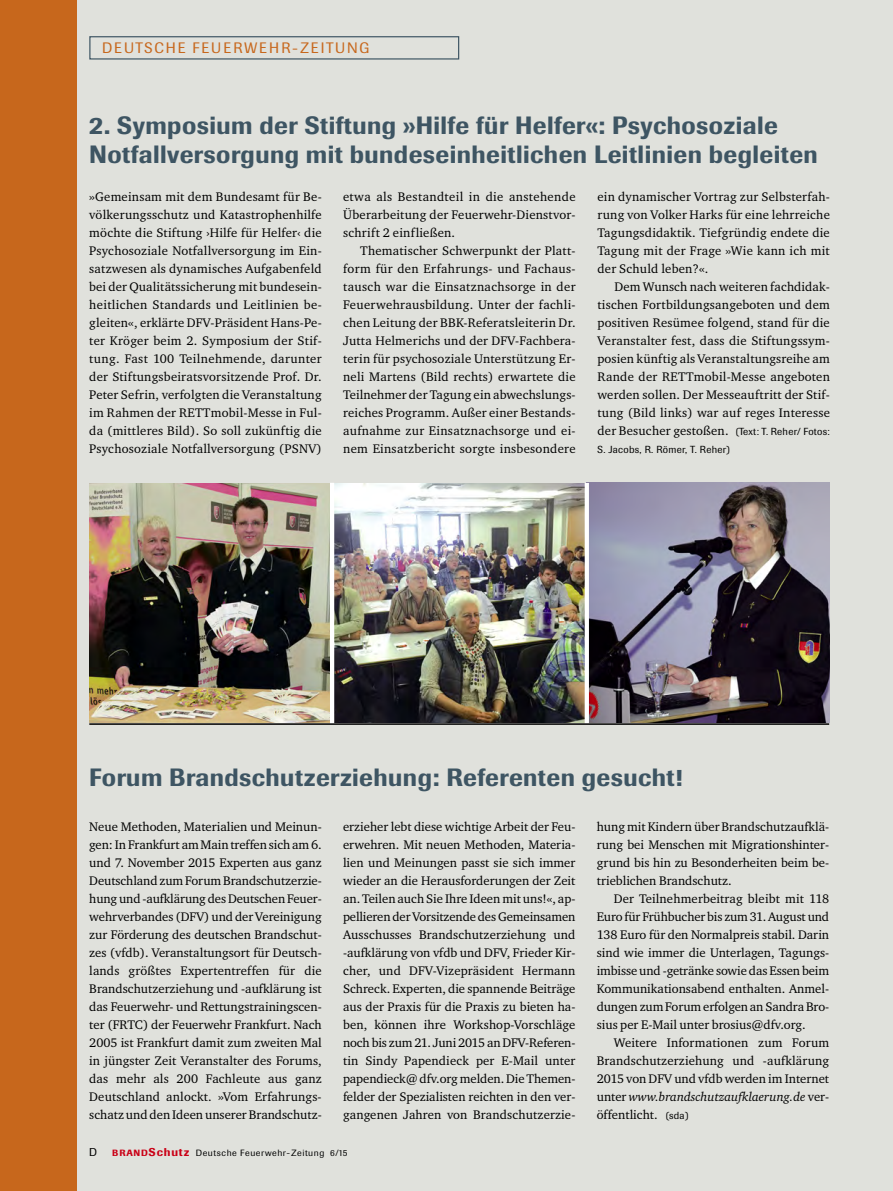
<style>
.page{position:relative;width:893px;height:1191px;background:#e0e1dc}
.page>*{position:absolute;margin:0;border:0;box-sizing:border-box;transform-origin:0 0}
.t1{font:500 24.75px/28.5px "Supersonic BSK";letter-spacing:.02em;color:#3e5563}
.t2{font:15px "Supersonic BSK";letter-spacing:.13em;color:#c7671c}
.t3{font:12.75px/18px "Charter ITC";letter-spacing:.01em;color:#000;text-align:justify}
.t4{font:11.25px "Supersonic BSK";color:#000}
.t5{font:10.2px "Supersonic BSK";letter-spacing:.025em;color:#000}
.t6{font:9px "Supersonic BSK";letter-spacing:.06em;color:#000}
.s1{font-family:"Supersonic BSK";font-size:10.2px}
.s2{font-style:italic}
.s3{font-weight:500;color:#ca0016}
.s4{font-weight:500;font-size:11.25px;color:#ca0016}
</style>
<div class="page">
<div style="left:89px;top:36px;width:370px;height:24px;border:1px solid #3e5563"></div>
<div style="left:0;top:0;width:77px;height:1191px;background:#c7671c"></div>
<img style="left:589px;top:483px;width:241px;height:240px">
<img style="left:334px;top:483px;width:251px;height:240px">
<img style="left:89px;top:483px;width:241px;height:240px">
<hr style="left:330px;top:483px;width:4px;height:241px;background:#fff">
<hr style="left:585px;top:483px;width:4px;height:241px;background:#fff">
<hr style="left:89px;top:723px;width:740px;height:2px;background:#000">
<p class="t2" style="left:102px;top:39px;width:269px">DEUTSCHE FEUERWEHR-ZEITUNG</p>
<h1 class="t1" style="left:89px;top:111px;width:730px">2. Symposium der Stiftung »Hilfe für Helfer«: Psychosoziale<br>Notfallversorgung mit bundeseinheitlichen Leitlinien begleiten</h1>
<p class="t3" style="left:89px;top:187px;width:234px">»Gemeinsam mit dem Bundesamt für Be&shy;völkerungsschutz und Katastrophenhilfe möchte die Stiftung ›Hilfe für Helfer‹ die Psychosoziale Notfallversorgung im Ein&shy;satzwesen als dynamisches Aufgabenfeld bei der Qualitätssicherung mit bundesein&shy;heitlichen Standards und Leitlinien be&shy;gleiten«, erklärte DFV-Präsident Hans-Pe&shy;ter Kröger beim 2. Symposium der Stif&shy;tung. Fast 100 Teilnehmende, darunter der Stiftungsbeiratsvorsitzende Prof. Dr.<br>Peter Sefrin, verfolgten die Veranstaltung im Rahmen der RETTmobil-Messe in Ful&shy;da (mittleres Bild). So soll zukünftig die Psychosoziale Notfallversorgung (PSNV)</p>
<p class="t3" style="left:343px;top:187px;width:234px">etwa als Bestandteil in die anstehende Überarbeitung der Feuerwehr-Dienstvor&shy;schrift 2 einfließen.</p>
<p class="t3" style="left:597px;top:187px;width:234px">ein dynamischer Vortrag zur Selbsterfah&shy;rung von Volker Harks für eine lehrreiche Tagungsdidaktik. Tiefgründig endete die Tagung mit der Frage »Wie kann ich mit der Schuld leben?«.</p>
<p class="t3" style="left:597px;top:277px;width:234px;text-indent:17px">Dem Wunsch nach weiteren fachdidak&shy;tischen Fortbildungsangeboten und dem positiven Resümee folgend, stand für die Veranstalter fest, dass die Stiftungssym&shy;posien künftig als Veranstaltungsreihe am Rande der RETTmobil-Messe angeboten werden sollen. Der Messeauftritt der Stif&shy;tung (Bild links) war auf reges Interesse der Besucher gestoßen. <span class="s1">(Text: T. Reher/ Fotos:</span></p>
<p class="t5" style="left:597px;top:443px;width:134px">S. Jacobs, R. Römer, T. Reher)</p>
<p class="t3" style="left:343px;top:241px;width:234px;text-indent:17px">Thematischer Schwerpunkt der Platt&shy;form für den Erfahrungs- und Fachaus&shy;tausch war die Einsatznachsorge in der Feuerwehrausbildung. Unter der fachli&shy;chen Leitung der BBK-Referatsleiterin Dr.<br>Jutta Helmerichs und der DFV-Fachbera&shy;terin für psychosoziale Unterstützung Er&shy;neli Martens (Bild rechts) erwartete die Teilnehmer der Tagung ein abwechslungs&shy;reiches Programm. Außer einer Bestands&shy;aufnahme zur Einsatznachsorge und ei&shy;nem Einsatzbericht sorgte insbesondere</p>
<h1 class="t1" style="left:89px;top:763px;width:595px">Forum Brandschutzerziehung: Referenten gesucht!</h1>
<p class="t3" style="left:597px;top:817px;width:234px">hung mit Kindern über Brandschutzaufklä&shy;rung bei Menschen mit Migrationshinter&shy;grund bis hin zu Besonderheiten beim be&shy;trieblichen Brandschutz.</p>
<p class="t3" style="left:597px;top:889px;width:234px;text-indent:17px">Der Teilnehmerbeitrag bleibt mit 118<br>Euro für Frühbucher bis zum 31. August und 138 Euro für den Normalpreis stabil. Darin sind wie immer die Unterlagen, Tagungs&shy;imbisse und -getränke sowie das Essen beim Kommunikationsabend enthalten. Anmel&shy;dungen zum Forum erfolgen an Sandra Bro&shy;sius per E-Mail unter brosius@dfv.org.</p>
<p class="t3" style="left:597px;top:1033px;width:234px;text-indent:17px">Weitere Informationen zum Forum Brandschutzerziehung und -aufklärung 2015 von DFV und vfdb werden im Internet unter <span class="s2">www.brandschutzaufklaerung.de</span> ver&shy;öffentlicht. <span class="s1">(sda)</span></p>
<p class="t3" style="left:343px;top:817px;width:234px">erzieher lebt diese wichtige Arbeit der Feu&shy;erwehren. Mit neuen Methoden, Materia&shy;lien und Meinungen passt sie sich immer wieder an die Herausforderungen der Zeit an. Teilen auch Sie Ihre Ideen mit uns!«, ap&shy;pellieren der Vorsitzende des Gemeinsamen Ausschusses Brandschutzerziehung und -aufklärung von vfdb und DFV, Frieder Kir&shy;cher, und DFV-Vizepräsident Hermann Schreck. Experten, die spannende Beiträge aus der Praxis für die Praxis zu bieten ha&shy;ben, können ihre Workshop-Vorschläge noch bis zum 21. Juni 2015 an DFV-Referen&shy;tin Sindy Papendieck per E-Mail unter papendieck@ dfv.org melden. Die Themen&shy;felder der Spezialisten reichten in den ver&shy;gangenen Jahren von Brandschutzerzie-</p>
<p class="t3" style="left:89px;top:817px;width:234px">Neue Methoden, Materialien und Meinun&shy;gen: In Frankfurt am Main treffen sich am 6. und 7. November 2015 Experten aus ganz Deutschland zum Forum Brandschutzerzie&shy;hung und -aufklärung des Deutschen Feuer&shy;wehrverbandes (DFV) und der Vereinigung zur Förderung des deutschen Brandschut&shy;zes (vfdb). Veranstaltungsort für Deutsch&shy;lands größtes Expertentreffen für die Brandschutzerziehung und -aufklärung ist das Feuerwehr- und Rettungstrainingscen&shy;ter (FRTC) der Feuerwehr Frankfurt. Nach 2005 ist Frankfurt damit zum zweiten Mal in jüngster Zeit Veranstalter des Forums, das mehr als 200 Fachleute aus ganz Deutschland anlockt. »Vom Erfahrungs&shy;schatz und den Ideen unserer Brandschutz-</p>
<p class="t4" style="left:89px;top:1146px;width:9px">D</p>
<p class="t6" style="left:112px;top:1148px;width:237px"><span class="s3">BRAND</span><span class="s4">Schutz</span> Deutsche Feuerwehr-Zeitung 6/15</p>
</div>
